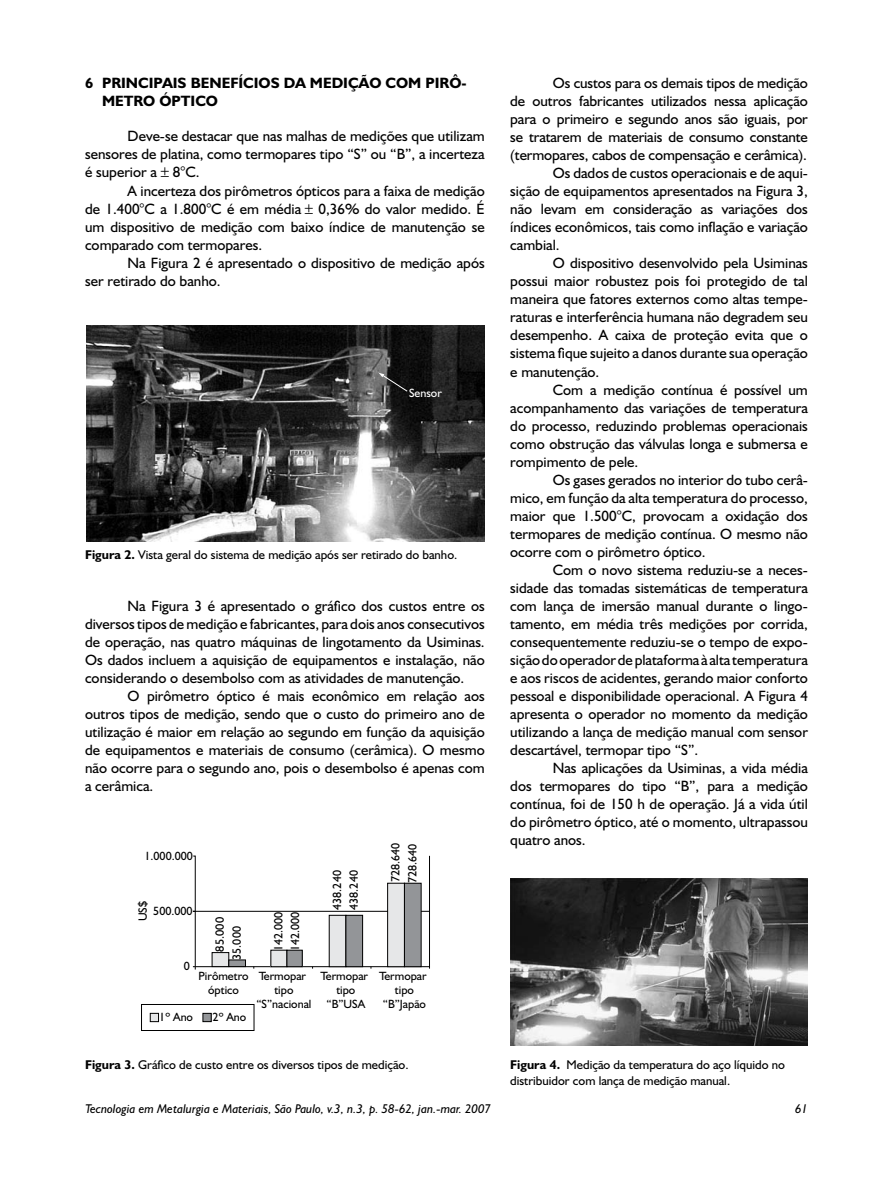
<style>
.page{position:relative;width:893px;height:1191px;background:#fff}
.page>*{position:absolute;margin:0;border:0;box-sizing:border-box;transform-origin:0 0}
.t1{font:15px/18px "Humanist 521 BT";color:#000;text-align:justify}
.t2{font:700 15px/18.1px "Humanist 521 BT";color:#000}
.t3{font:12.75px/15.3px "Humanist 521 BT";color:#000}
.t4{font:italic 12.75px "Humanist 521 BT";color:#000}
.t5{font:12px/14.4px "Humanist 521 BT";color:#000}
.t6{font:12px "Humanist 521 BT";color:#fff}
.s1{font-weight:700}
</style>
<div class="page">
<img style="left:86px;top:325px;width:399px;height:216px">
<svg style="left:378px;top:372px;width:30px;height:20px"></svg>
<svg style="left:192px;top:855px;width:238px;height:115px"></svg>
<div style="left:203px;top:1013px;width:8px;height:8px;background:#939598"></div>
<div style="left:203px;top:1013px;width:9px;height:9px;border:1px solid #000"></div>
<div style="left:150px;top:1013px;width:9px;height:8px;background:#e6e7e8"></div>
<div style="left:150px;top:1013px;width:9px;height:9px;border:1px solid #000"></div>
<div style="left:141px;top:1004px;width:113px;height:26px;border:1px solid #000"></div>
<div style="left:271px;top:950px;width:16px;height:16px;background:#e6e7e8"></div>
<div style="left:270px;top:949px;width:17px;height:18px;border:1px solid #000"></div>
<div style="left:287px;top:950px;width:15px;height:16px;background:#939598"></div>
<div style="left:287px;top:949px;width:16px;height:18px;border:1px solid #000"></div>
<img style="left:510px;top:878px;width:298px;height:167px">
<p class="t2" style="left:102px;top:73px;width:366px;text-indent:-17px">6 PRINCIPAIS BENEFÍCIOS DA MEDIÇÃO COM PIRÔ-<br>METRO ÓPTICO</p>
<p class="t1" style="left:85px;top:127px;width:401px;text-indent:43px">Deve-se destacar que nas malhas de medições que utilizam sensores de platina, como termopares tipo “S” ou “B”, a incerteza é superior a 8°C.</p>
<p class="t1" style="left:85px;top:181px;width:401px;text-indent:43px">A incerteza dos pirômetros ópticos para a faixa de medição de 1.400°C a 1.800°C é em média 0,36% do valor medido. É um dispositivo de medição com baixo índice de manutenção se comparado com termopares.</p>
<p class="t1" style="left:85px;top:253px;width:401px;text-indent:43px">Na Figura 2 é apresentado o dispositivo de medição após ser retirado do banho.</p>
<p class="t6" style="left:409px;top:385px;width:34px">Sensor</p>
<p class="t3" style="left:85px;top:546px;width:374px"><span class="s1">Figura 2.</span> Vista geral do sistema de medição após ser retirado do banho.</p>
<p class="t1" style="left:85px;top:596px;width:401px;text-indent:43px">Na Figura 3 é apresentado o gráfico dos custos entre os diversos tipos de medição e fabricantes, para dois anos consecutivos de operação, nas quatro máquinas de lingotamento da Usiminas.<br>Os dados incluem a aquisição de equipamentos e instalação, não considerando o desembolso com as atividades de manutenção.</p>
<p class="t1" style="left:85px;top:686px;width:401px;text-indent:43px">O pirômetro óptico é mais econômico em relação aos outros tipos de medição, sendo que o custo do primeiro ano de utilização é maior em relação ao segundo em função da aquisição de equipamentos e materiais de consumo (cerâmica). O mesmo não ocorre para o segundo ano, pois o desembolso é apenas com a cerâmica.</p>
<p class="t5" style="left:144px;top:848px;width:50px">1.000.000</p>
<p class="t5" style="left:135px;top:921px;width:22px;rotate:-90deg">US$</p>
<p class="t5" style="left:153px;top:903px;width:41px">500.000</p>
<p class="t5" style="left:211px;top:959px;width:44px;line-height:16.8px;text-indent:8px;rotate:-90deg">85.000<br>35.000</p>
<p class="t5" style="left:270px;top:951px;width:41px;line-height:17px;rotate:-90deg">142.000<br>142.000</p>
<p class="t5" style="left:328px;top:909px;width:41px;line-height:16.6px;rotate:-90deg">438.240<br>438.240</p>
<p class="t5" style="left:387px;top:883px;width:42px;line-height:16.8px;rotate:-90deg">728.640<br>728.640</p>
<p class="t5" style="left:184px;top:958px;width:8px">0</p>
<p class="t5" style="left:198px;top:968px;width:52px;text-align:center">Pirômetro óptico</p>
<p class="t5" style="left:256px;top:968px;width:56px;text-align:center">Termopar tipo “S”nacional</p>
<p class="t5" style="left:321px;top:968px;width:49px;text-align:center">Termopar tipo “B”USA</p>
<p class="t5" style="left:379px;top:968px;width:49px;text-align:center">Termopar tipo “B”Japão</p>
<p class="t5" style="left:159px;top:1009px;width:35px">1º Ano</p>
<p class="t5" style="left:213px;top:1009px;width:35px">2º Ano</p>
<p class="t3" style="left:85px;top:1057px;width:325px"><span class="s1">Figura 3.</span> Gráfico de custo entre os diversos tipos de medição.</p>
<p class="t1" style="left:553px;top:74px;width:257px">Os custos para os demais tipos de medição</p>
<p class="t1" style="left:510px;top:92px;width:299px">de outros fabricantes utilizados nessa aplicação</p>
<p class="t1" style="left:510px;top:110px;width:299px">para o primeiro e segundo anos são iguais, por</p>
<p class="t1" style="left:510px;top:128px;width:299px">se tratarem de materiais de consumo constante</p>
<p class="t1" style="left:510px;top:146px;width:298px">(termopares, cabos de compensação e cerâmica).</p>
<p class="t1" style="left:553px;top:164px;width:257px">Os dados de custos operacionais e de aqui-</p>
<p class="t1" style="left:510px;top:182px;width:299px">sição de equipamentos apresentados na Figura 3,</p>
<p class="t1" style="left:510px;top:200px;width:299px">não levam em consideração as variações dos</p>
<p class="t1" style="left:510px;top:218px;width:299px">índices econômicos, tais como inflação e variação</p>
<p class="t1" style="left:510px;top:236px;width:51px">cambial.</p>
<p class="t1" style="left:553px;top:254px;width:257px">O dispositivo desenvolvido pela Usiminas</p>
<p class="t1" style="left:510px;top:272px;width:299px">possui maior robustez pois foi protegido de tal</p>
<p class="t1" style="left:510px;top:290px;width:299px">maneira que fatores externos como altas tempe-</p>
<p class="t1" style="left:510px;top:308px;width:299px">raturas e interferência humana não degradem seu</p>
<p class="t1" style="left:510px;top:326px;width:299px">desempenho. A caixa de proteção evita que o</p>
<p class="t1" style="left:510px;top:344px;width:299px">sistema fique sujeito a danos durante sua operação</p>
<p class="t1" style="left:510px;top:362px;width:91px">e manutenção.</p>
<p class="t1" style="left:553px;top:380px;width:257px">Com a medição contínua é possível um</p>
<p class="t1" style="left:510px;top:398px;width:299px">acompanhamento das variações de temperatura</p>
<p class="t1" style="left:510px;top:416px;width:299px">do processo, reduzindo problemas operacionais</p>
<p class="t1" style="left:510px;top:434px;width:299px">como obstrução das válvulas longa e submersa e</p>
<p class="t1" style="left:510px;top:452px;width:130px">rompimento de pele.</p>
<p class="t1" style="left:553px;top:470px;width:257px">Os gases gerados no interior do tubo cerâ-</p>
<p class="t1" style="left:510px;top:488px;width:299px">mico, em função da alta temperatura do processo,</p>
<p class="t1" style="left:510px;top:506px;width:299px">maior que 1.500°C, provocam a oxidação dos</p>
<p class="t1" style="left:510px;top:524px;width:299px">termopares de medição contínua. O mesmo não</p>
<p class="t1" style="left:510px;top:542px;width:197px">ocorre com o pirômetro óptico.</p>
<p class="t1" style="left:553px;top:560px;width:257px">Com o novo sistema reduziu-se a neces-</p>
<p class="t1" style="left:510px;top:578px;width:299px">sidade das tomadas sistemáticas de temperatura</p>
<p class="t1" style="left:510px;top:596px;width:299px">com lança de imersão manual durante o lingo-</p>
<p class="t1" style="left:510px;top:614px;width:299px">tamento, em média três medições por corrida,</p>
<p class="t1" style="left:510px;top:632px;width:299px">consequentemente reduziu-se o tempo de expo-</p>
<p class="t1" style="left:510px;top:650px;width:299px">sição do operador de plataforma à alta temperatura</p>
<p class="t1" style="left:510px;top:668px;width:299px">e aos riscos de acidentes, gerando maior conforto</p>
<p class="t1" style="left:510px;top:686px;width:299px">pessoal e disponibilidade operacional. A Figura 4</p>
<p class="t1" style="left:510px;top:704px;width:299px">apresenta o operador no momento da medição</p>
<p class="t1" style="left:510px;top:722px;width:299px">utilizando a lança de medição manual com sensor</p>
<p class="t1" style="left:510px;top:740px;width:189px">descartável, termopar tipo “S”.</p>
<p class="t1" style="left:553px;top:759px;width:257px">Nas aplicações da Usiminas, a vida média</p>
<p class="t1" style="left:510px;top:777px;width:299px">dos termopares do tipo “B”, para a medição</p>
<p class="t1" style="left:510px;top:795px;width:299px">contínua, foi de 150 h de operação. Já a vida útil</p>
<p class="t1" style="left:510px;top:813px;width:299px">do pirômetro óptico, até o momento, ultrapassou</p>
<p class="t1" style="left:510px;top:831px;width:77px">quatro anos.</p>
<p class="t3" style="left:510px;top:1057px;width:276px"><span class="s1">Figura 4.</span> Medição da temperatura do aço líquido no distribuidor com lança de medição manual.</p>
<p class="t4" style="left:85px;top:1101px;width:407px">Tecnologia em Metalurgia e Materiais, São Paulo, v.3, n.3, p. 58-62, jan.-mar. 2007</p>
<p class="t4" style="left:795px;top:1101px;width:14px">61</p>
</div>
